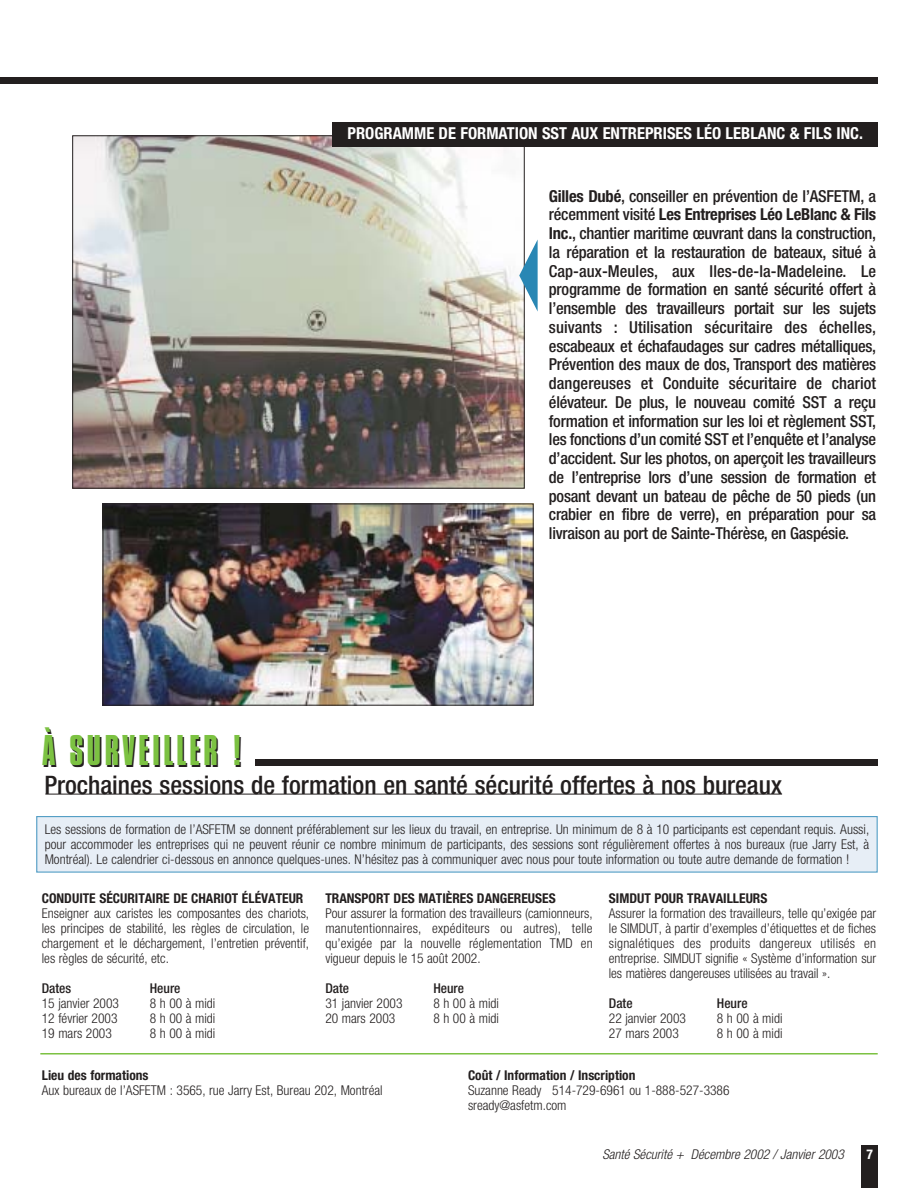
<style>
.page{position:relative;width:918px;height:1188px;background:#fff}
.page>*{position:absolute;margin:0;border:0;box-sizing:border-box;transform-origin:0 0}
.t1{font:45px "Compacta Plain";letter-spacing:.065em;color:#231f1f}
.t2{font:500 condensed 25.5px "Helvetica Neue";color:#231f1f}
.t3{font:500 condensed 16.5px/18.8px "Helvetica Neue";letter-spacing:-.015em;color:#231f1f;text-align:justify}
.t4{font:700 condensed 16.5px "Helvetica Neue";color:#fff}
.t5{font:300 condensed 13.5px/15px "Helvetica Neue";color:#231f1f;text-align:justify}
.t6{font:700 condensed 13.5px "Helvetica Neue";color:#231f1f}
.t7{font:italic 300 condensed 13.5px "Helvetica Neue";color:#231f1f}
.t8{font:500 condensed 13.5px "Helvetica Neue";color:#231f1f}
.t9{font:700 condensed 13.5px "Helvetica Neue";color:#fff}
.s1{font-weight:700}
</style>
<div class="page">
<div style="left:861px;top:1145px;width:16px;height:43px;background:#231f1f"></div>
<img style="left:105px;top:506px;width:427px;height:198px">
<div style="left:103px;top:504px;width:431px;height:202px;border:1px solid #231f1f"></div>
<img style="left:74px;top:137px;width:449px;height:350px">
<svg style="left:519px;top:240px;width:19px;height:72px"></svg>
<div style="left:0;top:77px;width:878px;height:7px;background:#231f1f"></div>
<div style="left:332px;top:122px;width:546px;height:24px;background:#231f1f"></div>
<div style="left:256px;top:759px;width:622px;height:6px;background:#231f1f"></div>
<hr style="left:45px;top:794px;width:737px;height:1px;background:#231f1f">
<div style="left:37px;top:817px;width:840px;height:55px;background:#e7eef6"></div>
<div style="left:36px;top:816px;width:842px;height:57px;border:1px solid #539ec5"></div>
<hr style="left:40px;top:1053px;width:838px;height:2px;background:#7cc242">
<p class="t4" style="left:347px;top:128px;width:517px">PROGRAMME DE FORMATION SST AUX ENTREPRISES LÉO LEBLANC &amp; FILS INC.</p>
<h1 class="t1" style="left:44px;top:735px;width:202px">À SURVEILLER !</h1>
<p class="t3" style="left:549px;top:188px;width:329px"><span class="s1">Gilles Dubé</span>, conseiller en prévention de l’ASFETM, a récemment visité <span class="s1">Les Entreprises Léo LeBlanc &amp; Fils Inc.</span>, chantier maritime œuvrant dans la construction, la réparation et la restauration de bateaux, situé à Cap-aux-Meules, aux Iles-de-la-Madeleine. Le programme de formation en santé sécurité offert à l’ensemble des travailleurs portait sur les sujets suivants : Utilisation sécuritaire des échelles, escabeaux et échafaudages sur cadres métalliques, Prévention des maux de dos, Transport des matières dangereuses et Conduite sécuritaire de chariot élévateur. De plus, le nouveau comité SST a reçu formation et information sur les loi et règlement SST, les fonctions d’un comité SST et l’enquête et l’analyse d’accident. Sur les photos, on aperçoit les travailleurs de l’entreprise lors d’une session de formation et posant devant un bateau de pêche de 50 pieds (un crabier en fibre de verre), en préparation pour sa livraison au port de Sainte-Thérèse, en Gaspésie.</p>
<h2 class="t2" style="left:44px;top:775px;width:739px">Prochaines sessions de formation en santé sécurité offertes à nos bureaux</h2>
<p class="t5" style="left:45px;top:822px;width:826px">Les sessions de formation de l’ASFETM se donnent préférablement sur les lieux du travail, en entreprise. Un minimum de 8 à 10 participants est cependant requis. Aussi, pour accommoder les entreprises qui ne peuvent réunir ce nombre minimum de participants, des sessions sont régulièrement offertes à nos bureaux (rue Jarry Est, à Montréal). Le calendrier ci-dessous en annonce quelques-unes. N’hésitez pas à communiquer avec nous pour toute information ou toute autre demande de formation !</p>
<p class="t6" style="left:42px;top:893px;width:263px">CONDUITE SÉCURITAIRE DE CHARIOT ÉLÉVATEUR</p>
<p class="t5" style="left:42px;top:907px;width:269px">Enseigner aux caristes les composantes des chariots, les principes de stabilité, les règles de circulation, le chargement et le déchargement, l’entretien préventif, les règles de sécurité, etc.</p>
<p class="t8" style="left:42px;top:983px;width:31px">Dates</p>
<p class="t8" style="left:150px;top:983px;width:32px">Heure</p>
<p class="t5" style="left:42px;top:997px;width:79px">15 janvier 2003</p>
<p class="t5" style="left:150px;top:997px;width:67px">8 h 00 à midi</p>
<p class="t5" style="left:42px;top:1012px;width:77px">12 février 2003</p>
<p class="t5" style="left:150px;top:1012px;width:67px">8 h 00 à midi</p>
<p class="t5" style="left:42px;top:1027px;width:72px">19 mars 2003</p>
<p class="t5" style="left:150px;top:1027px;width:67px">8 h 00 à midi</p>
<p class="t6" style="left:325px;top:893px;width:232px">TRANSPORT DES MATIÈRES DANGEREUSES</p>
<p class="t5" style="left:325px;top:907px;width:269px">Pour assurer la formation des travailleurs (camionneurs, manutentionnaires, expéditeurs ou autres), telle qu’exigée par la nouvelle réglementation TMD en vigueur depuis le 15 août 2002.</p>
<p class="t8" style="left:325px;top:983px;width:25px">Date</p>
<p class="t8" style="left:433px;top:983px;width:32px">Heure</p>
<p class="t5" style="left:325px;top:997px;width:79px">31 janvier 2003</p>
<p class="t5" style="left:433px;top:997px;width:67px">8 h 00 à midi</p>
<p class="t5" style="left:325px;top:1012px;width:72px">20 mars 2003</p>
<p class="t5" style="left:433px;top:1012px;width:67px">8 h 00 à midi</p>
<p class="t6" style="left:609px;top:893px;width:160px">SIMDUT POUR TRAVAILLEURS</p>
<p class="t5" style="left:609px;top:907px;width:269px">Assurer la formation des travailleurs, telle qu’exigée par le SIMDUT, à partir d’exemples d’étiquettes et de fiches signalétiques des produits dangereux utilisés en entreprise. SIMDUT signifie « Système d’information sur les matières dangereuses utilisées au travail ».</p>
<p class="t8" style="left:609px;top:998px;width:25px">Date</p>
<p class="t8" style="left:717px;top:998px;width:32px">Heure</p>
<p class="t5" style="left:609px;top:1012px;width:79px">22 janvier 2003</p>
<p class="t5" style="left:717px;top:1012px;width:67px">8 h 00 à midi</p>
<p class="t5" style="left:609px;top:1027px;width:72px">27 mars 2003</p>
<p class="t5" style="left:717px;top:1027px;width:67px">8 h 00 à midi</p>
<p class="t6" style="left:42px;top:1071px;width:108px">Lieu des formations</p>
<p class="t5" style="left:42px;top:1084px;width:342px">Aux bureaux de l’ASFETM : 3565, rue Jarry Est, Bureau 202, Montréal</p>
<p class="t6" style="left:468px;top:1071px;width:169px">Coût / Information / Inscription</p>
<p class="t5" style="left:468px;top:1084px;width:263px">Suzanne Ready 514-729-6961 ou 1-888-527-3386 sready@asfetm.com</p>
<p class="t7" style="left:602px;top:1149px;width:243px">Santé Sécurité + Décembre 2002 / Janvier 2003</p>
<p class="t9" style="left:866px;top:1149px;width:8px">7</p>
</div>
